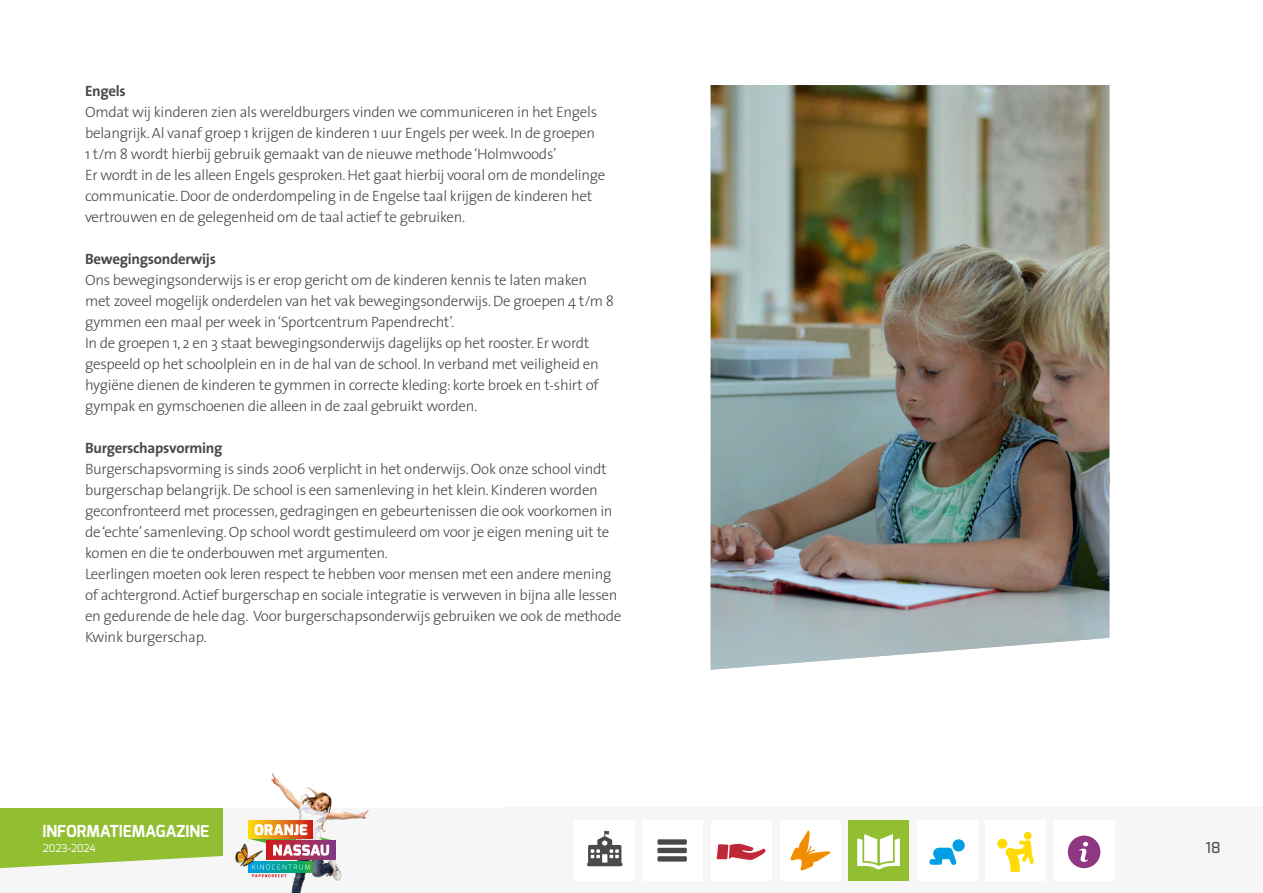
<style>
.page{position:relative;width:1263px;height:893px;background:#fff}
.page>*{position:absolute;margin:0;border:0;box-sizing:border-box;transform-origin:0 0}
.t1{font:700 16.5px "Exo";letter-spacing:-.005em;color:#fff}
.t2{font:300 15px/21px "The Sans";letter-spacing:-.02em;color:#4a4a49}
.t3{font:700 15px "The Sans";letter-spacing:-.02em;color:#4a4a49}
.t4{font:500 15px "Exo";color:#4a4a49}
.t5{font:10.5px "Exo";letter-spacing:-.005em;color:#fff}
</style>
<div class="page">
<div style="left:0;top:808px;width:1263px;height:85px;background:#f6f6f6"></div>
<div style="left:642px;top:820px;width:61px;height:61px;background:#fff"></div>
<div style="left:780px;top:820px;width:60px;height:61px;background:#fff"></div>
<svg style="left:790px;top:830px;width:41px;height:41px"></svg>
<div style="left:848px;top:820px;width:61px;height:61px;background:#92be31"></div>
<div style="left:917px;top:820px;width:60px;height:61px;background:#fff"></div>
<div style="left:985px;top:820px;width:61px;height:61px;background:#fff"></div>
<div style="left:1054px;top:820px;width:60px;height:61px;background:#fff"></div>
<svg style="left:657px;top:839px;width:30px;height:23px"></svg>
<div style="left:574px;top:820px;width:61px;height:61px;background:#fff"></div>
<svg style="left:587px;top:830px;width:36px;height:36px"></svg>
<div style="left:711px;top:820px;width:61px;height:61px;background:#fff"></div>
<svg style="left:716px;top:844px;width:50px;height:16px"></svg>
<svg style="left:857px;top:834px;width:43px;height:35px"></svg>
<svg style="left:929px;top:848px;width:27px;height:17px"></svg>
<div style="left:952px;top:839px;width:13px;height:12px;background:#009fe3;border-radius:50%"></div>
<div style="left:997px;top:839px;width:10px;height:10px;background:#ffda03;border-radius:50%"></div>
<svg style="left:1005px;top:840px;width:29px;height:32px"></svg>
<div style="left:1024px;top:832px;width:8px;height:8px;background:#ffda03;border-radius:50%"></div>
<svg style="left:1068px;top:836px;width:32px;height:32px"></svg>
<svg style="left:0;top:808px;width:223px;height:61px;background:#9dc447"></svg>
<img style="left:711px;top:85px;width:398px;height:585px">
<img style="left:268px;top:773px;width:101px;height:120px">
<img style="left:235px;top:843px;width:14px;height:24px">
<img style="left:249px;top:820px;width:86px;height:57px">
<p class="t3" style="left:85px;top:78px;width:42px">Engels</p>
<p class="t2" style="left:85px;top:101px;width:522px">Omdat wij kinderen zien als wereldburgers vinden we communiceren in het Engels belangrijk. Al vanaf groep 1 krijgen de kinderen 1 uur Engels per week. In de groepen<br>1 t/m 8 wordt hierbij gebruik gemaakt van de nieuwe methode ‘Holmwoods’<br>Er wordt in de les alleen Engels gesproken. Het gaat hierbij vooral om de mondelinge communicatie. Door de onderdompeling in de Engelse taal krijgen de kinderen het vertrouwen en de gelegenheid om de taal actief te gebruiken.</p>
<p class="t3" style="left:85px;top:246px;width:132px">Bewegingsonderwijs</p>
<p class="t2" style="left:85px;top:269px;width:531px">Ons bewegingsonderwijs is er erop gericht om de kinderen kennis te laten maken met zoveel mogelijk onderdelen van het vak bewegingsonderwijs. De groepen 4 t/m 8 gymmen een maal per week in ‘Sportcentrum Papendrecht’.<br>In de groepen 1, 2 en 3 staat bewegingsonderwijs dagelijks op het rooster. Er wordt gespeeld op het schoolplein en in de hal van de school. In verband met veiligheid en hygiëne dienen de kinderen te gymmen in correcte kleding: korte broek en t-shirt of gympak en gymschoenen die alleen in de zaal gebruikt worden.</p>
<p class="t3" style="left:85px;top:435px;width:139px">Burgerschapsvorming</p>
<p class="t2" style="left:85px;top:458px;width:538px">Burgerschapsvorming is sinds 2006 verplicht in het onderwijs. Ook onze school vindt burgerschap belangrijk. De school is een samenleving in het klein. Kinderen worden geconfronteerd met processen, gedragingen en gebeurtenissen die ook voorkomen in de ‘echte’ samenleving. Op school wordt gestimuleerd om voor je eigen mening uit te komen en die te onderbouwen met argumenten.<br>Leerlingen moeten ook leren respect te hebben voor mensen met een andere mening of achtergrond. Actief burgerschap en sociale integratie is verweven in bijna alle lessen en gedurende de hele dag. Voor burgerschapsonderwijs gebruiken we ook de methode Kwink burgerschap.</p>
<p class="t1" style="left:43px;top:820px;width:168px">INFORMATIEMAGAZINE</p>
<p class="t5" style="left:43px;top:841px;width:54px">2023-2024</p>
<p class="t4" style="left:1205px;top:838px;width:16px">18</p>
</div>
